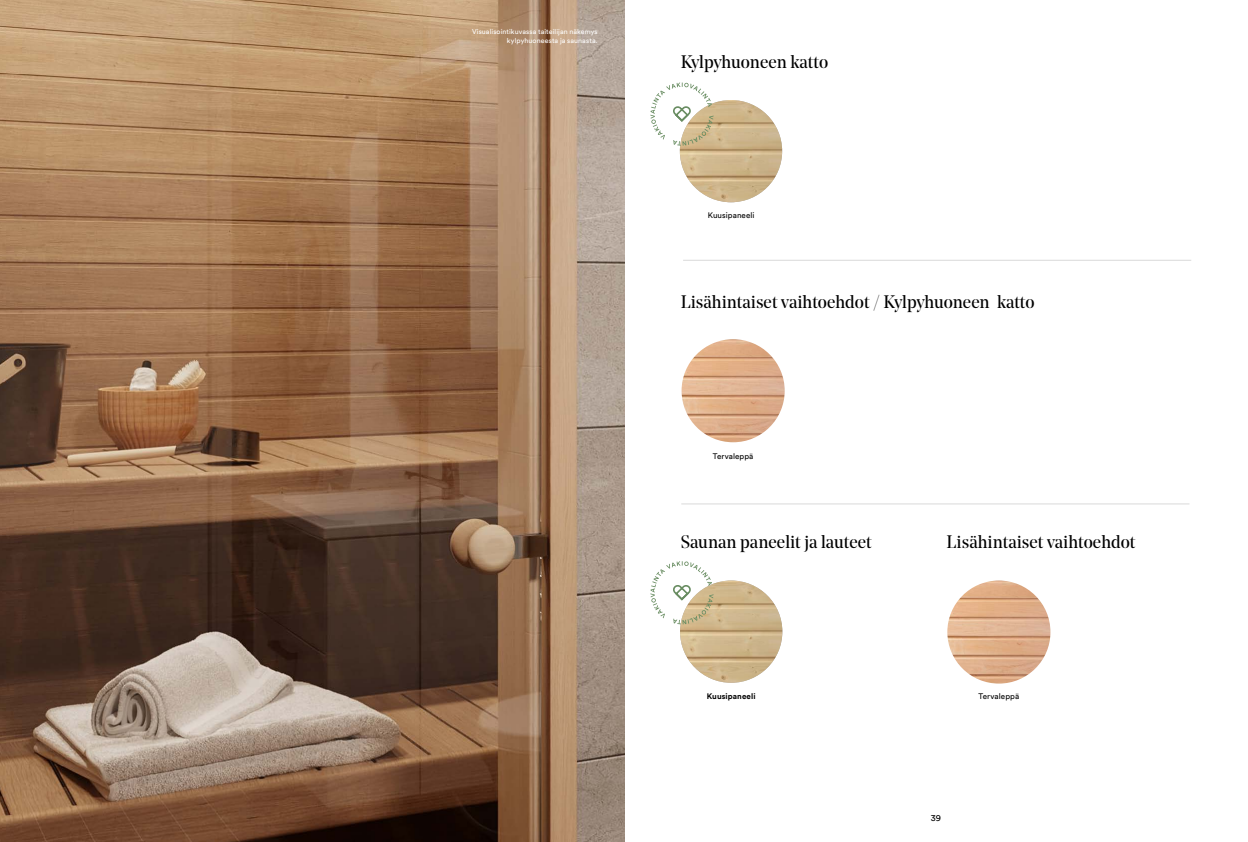
<style>
.page{position:relative;width:1248px;height:842px;background:#fff}
.page>*{position:absolute;margin:0;border:0;box-sizing:border-box;transform-origin:0 0}
.t1{font:18px "Noe Display";color:#000}
.t2{font:9px "Circular Pro";color:#000}
.t3{font:8px "Circular Pro";letter-spacing:.01em;color:#000}
.t4{font:700 8px "Circular Pro";letter-spacing:.01em;color:#000}
.t5{font:7px/8.4px "Circular Pro";letter-spacing:.015em;color:#fff;text-align:right}
</style>
<div class="page">
<img style="left:0;top:0;width:624px;height:842px">
<img style="left:679px;top:100px;width:103px;height:102px;border-radius:51px">
<img style="left:680px;top:580px;width:102px;height:103px;border-radius:51px">
<svg style="left:650px;top:83px;width:63px;height:63px"></svg>
<svg style="left:650px;top:561px;width:63px;height:63px"></svg>
<hr style="left:683px;top:260px;width:508px;height:1px;background:#dadada">
<hr style="left:681px;top:504px;width:508px;height:1px;background:#dadada">
<img style="left:947px;top:580px;width:103px;height:104px;border-radius:52px">
<img style="left:681px;top:339px;width:103px;height:103px;border-radius:52px">
<p class="t5" style="left:472px;top:27px;width:127px">Visualisointikuvassa taiteilijan näkemys kylpyhuoneesta ja saunasta.</p>
<p class="t1" style="left:680px;top:51px;width:149px">Kylpyhuoneen katto</p>
<p class="t3" style="left:707px;top:210px;width:48px">Kuusipaneeli</p>
<p class="t1" style="left:680px;top:291px;width:355px">Lisähintaiset vaihtoehdot / Kylpyhuoneen katto</p>
<p class="t3" style="left:712px;top:450px;width:42px">Tervaleppä</p>
<p class="t1" style="left:680px;top:531px;width:192px">Saunan paneelit ja lauteet</p>
<p class="t1" style="left:946px;top:531px;width:190px">Lisähintaiset vaihtoehdot</p>
<p class="t4" style="left:706px;top:691px;width:50px">Kuusipaneeli</p>
<p class="t3" style="left:978px;top:691px;width:42px">Tervaleppä</p>
<p class="t2" style="left:930px;top:812px;width:12px">39</p>
</div>
